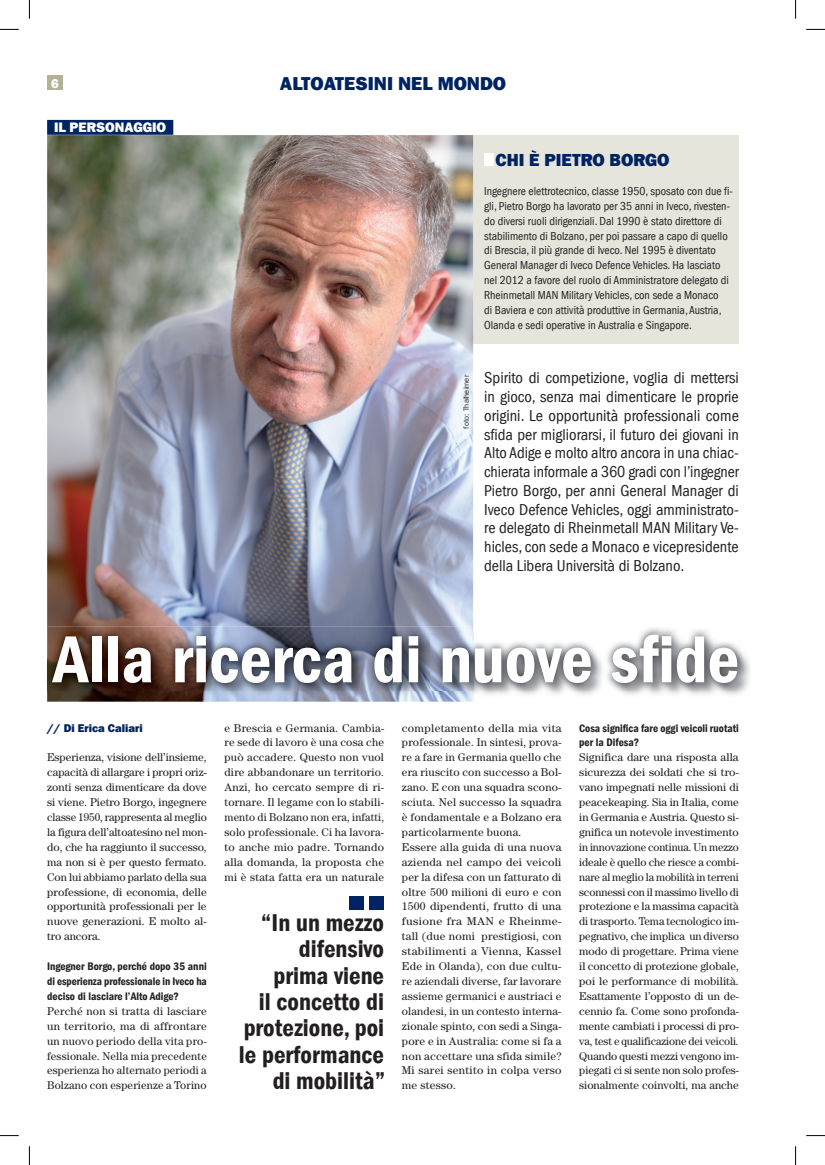
<style>
.page{position:relative;width:825px;height:1165px;background:#fff}
.page>*{position:absolute;margin:0;border:0;box-sizing:border-box;transform-origin:0 0}
.t1{font:68.75px "Franklin Gothic LT Com Dm Cn";color:#fff}
.t2{font:25px/26.2px "Franklin Gothic LT Com Dm Cn";color:#231f20;text-align:right}
.t3{font:800 18.75px "Franklin Gothic LT Com";color:#002361}
.t4{font:800 17.5px "Franklin Gothic LT Com";color:#002361}
.t5{font:condensed 16.25px/18.8px "Franklin Gothic LT Com";color:#231f20;text-align:justify}
.t6{font:800 13.75px "Franklin Gothic LT Com";color:#fff}
.t7{font:800 12.75px "Franklin Gothic LT Com";color:#fff}
.t8{font:condensed 11.88px/14.9px "Franklin Gothic LT Com";color:#231f20}
.t9{font:11.25px/14.9px "Century Std";letter-spacing:.02em;color:#231f20;text-align:justify}
.t10{font:11.25px/14.9px "Franklin Gothic LT Com Dm Cn";color:#231f20;text-align:justify}
.t11{font:800 11.25px "Franklin Gothic LT Com";color:#002361}
.t12{font:7.5px "Franklin Gothic LT Com";color:#231f20}
</style>
<div class="page">
<div style="left:47px;top:75px;width:15px;height:15px;background:#b3b299"></div>
<div style="left:447px;top:135px;width:291px;height:209px;background:#e6e5dc"></div>
<div style="left:369px;top:895px;width:15px;height:14px;background:#002361"></div>
<div style="left:349px;top:895px;width:15px;height:14px;background:#002361"></div>
<img style="left:47px;top:135px;width:426px;height:566px">
<div style="left:47px;top:120px;width:126px;height:15px;background:#002361"></div>
<div style="left:484px;top:153px;width:9px;height:12px;background:#fff"></div>
<img style="left:473px;top:654px;width:277px;height:43px">
<img style="left:51px;top:690px;width:422px;height:7px">
<img style="left:47px;top:626px;width:426px;height:32px">
<img style="left:47px;top:658px;width:4px;height:32px">
<img style="left:51px;top:633px;width:692px;height:57px">
<svg style="left:0;top:29px;width:19px;height:1px"></svg>
<svg style="left:806px;top:29px;width:18px;height:1px"></svg>
<svg style="left:0;top:1135px;width:19px;height:1px"></svg>
<svg style="left:806px;top:1135px;width:18px;height:1px"></svg>
<svg style="left:29px;top:0;width:1px;height:19px"></svg>
<svg style="left:29px;top:1146px;width:1px;height:18px"></svg>
<svg style="left:795px;top:0;width:1px;height:19px"></svg>
<svg style="left:795px;top:1146px;width:1px;height:18px"></svg>
<p class="t7" style="left:51px;top:76px;width:9px">6</p>
<h3 class="t3" style="left:280px;top:73px;width:227px">ALTOATESINI NEL MONDO</h3>
<p class="t6" style="left:54px;top:119px;width:113px">IL PERSONAGGIO</p>
<h3 class="t4" style="left:495px;top:149px;width:175px">CHI È PIETRO BORGO</h3>
<p class="t8" style="left:484px;top:183px;width:250px">Ingegnere elettrotecnico, classe 1950, sposato con due fi&shy;gli, Pietro Borgo ha lavorato per 35 anni in Iveco, rivesten&shy;do diversi ruoli dirigenziali. Dal 1990 è stato direttore di stabilimento di Bolzano, per poi passare a capo di quello di Brescia, il più grande di Iveco. Nel 1995 è diventato General Manager di Iveco Defence Vehicles. Ha lasciato nel 2012 a favore del ruolo di Amministratore delegato di Rheinmetall MAN Military Vehicles, con sede a Monaco<br>di Baviera e con attività produttive in Germania, Austria, Olanda e sedi operative in Australia e Singapore.</p>
<p class="t12" style="left:461px;top:428px;width:55px;rotate:-90deg">foto: Thalheimer</p>
<p class="t5" style="left:484px;top:368px;width:256px">Spirito di competizione, voglia di mettersi in gioco, senza mai dimenticare le proprie origini. Le opportunità professionali come sfida per migliorarsi, il futuro dei giovani in Alto Adige e molto altro ancora in una chiac&shy;chierata informale a 360 gradi con l’ingegner Pietro Borgo, per anni General Manager di Iveco Defence Vehicles, oggi amministrato&shy;re delegato di Rheinmetall MAN Military Ve&shy;hicles, con sede a Monaco e vicepresidente della Libera Università di Bolzano.</p>
<h1 class="t1" style="left:53px;top:620px;width:687px">Alla ricerca di nuove sfide</h1>
<p class="t11" style="left:47px;top:721px;width:97px">// Di Erica Caliari</p>
<p class="t9" style="left:47px;top:749px;width:161px">Esperienza, visione dell’insieme, capacità di allargare i propri oriz&shy;zonti senza dimenticare da dove si viene. Pietro Borgo, ingegnere classe 1950, rappresenta al meglio la figura dell’altoatesino nel mon&shy;do, che ha raggiunto il successo, ma non si è per questo fermato.<br>Con lui abbiamo parlato della sua professione, di economia, delle opportunità professionali per le nuove generazioni. E molto al&shy;tro ancora.</p>
<p class="t10" style="left:47px;top:958px;width:161px">Ingegner Borgo, perché dopo 35 anni di esperienza professionale in Iveco ha deciso di lasciare l’Alto Adige?</p>
<p class="t9" style="left:47px;top:1003px;width:161px">Perché non si tratta di lasciare un territorio, ma di affrontare un nuovo periodo della vita pro&shy;fessionale. Nella mia precedente esperienza ho alternato periodi a Bolzano con esperienze a Torino</p>
<p class="t9" style="left:224px;top:720px;width:161px">e Brescia e Germania. Cambia&shy;re sede di lavoro è una cosa che può accadere. Questo non vuol dire abbandonare un territorio.<br>Anzi, ho cercato sempre di ri&shy;tornare. Il legame con lo stabili&shy;mento di Bolzano non era, infatti, solo professionale. Ci ha lavora&shy;to anche mio padre. Tornando alla domanda, la proposta che mi è stata fatta era un naturale</p>
<h2 class="t2" style="left:239px;top:909px;width:148px">“In un mezzo difensivo<br>prima viene<br>il concetto di protezione, poi le performance di mobilità”</h2>
<p class="t9" style="left:401px;top:720px;width:161px;text-align:left">completamento della mia vita professionale. In sintesi, prova&shy;re a fare in Germania quello che era riuscito con successo a Bol&shy;zano. E con una squadra scono&shy;sciuta. Nel successo la squadra è fondamentale e a Bolzano era particolarmente buona.<br>Essere alla guida di una nuova azienda nel campo dei veicoli per la difesa con un fatturato di oltre 500 milioni di euro e con<br>1500 dipendenti, frutto di una fusione fra MAN e Rheinme&shy;tall (due nomi prestigiosi, con stabilimenti a Vienna, Kassel<br>Ede in Olanda), con due cultu&shy;re aziendali diverse, far lavorare assieme germanici e austriaci e olandesi, in un contesto interna&shy;zionale spinto, con sedi a Singa&shy;pore e in Australia: come si fa a non accettare una sfida simile?<br>Mi sarei sentito in colpa verso me stesso.</p>
<p class="t10" style="left:579px;top:720px;width:161px">Cosa significa fare oggi veicoli ruotati per la Difesa?</p>
<p class="t9" style="left:579px;top:749px;width:161px">Significa dare una risposta alla sicurezza dei soldati che si tro&shy;vano impegnati nelle missioni di peacekeaping. Sia in Italia, come in Germania e Austria. Questo si&shy;gnifica un notevole investimento in innovazione continua. Un mezzo ideale è quello che riesce a combi&shy;nare al meglio la mobilità in terreni sconnessi con il massimo livello di protezione e la massima capacità di trasporto. Tema tecnologico im&shy;pegnativo, che implica un diverso modo di progettare. Prima viene il concetto di protezione globale, poi le performance di mobilità.<br>Esattamente l’opposto di un de&shy;cennio fa. Come sono profonda&shy;mente cambiati i processi di pro&shy;va, test e qualificazione dei veicoli.<br>Quando questi mezzi vengono im&shy;piegati ci si sente non solo profes&shy;sionalmente coinvolti, ma anche</p>
</div>
